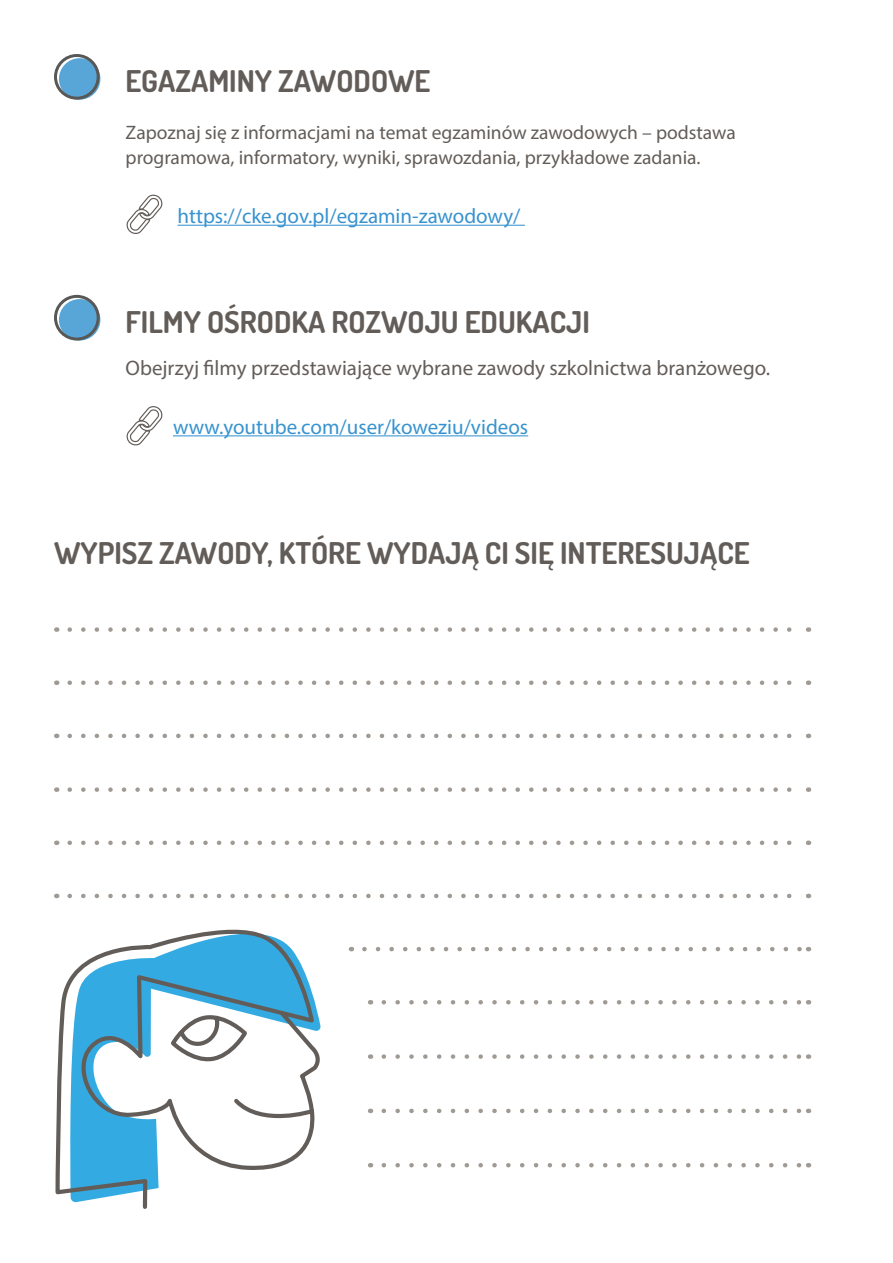
<style>
.page{position:relative;width:893px;height:1263px;background:#fff}
.page>*{position:absolute;margin:0;border:0;box-sizing:border-box;transform-origin:0 0}
.t1{font:700 30px "Dosis";color:#635d59}
.t2{font:21px "Myriad Pro";color:#3793d0}
.t3{font:21px "Myriad Pro";color:#635d59}
.t4{font:19.5px/25.5px "Myriad Pro";color:#635d59}
</style>
<div class="page">
<div style="left:59px;top:299px;width:41px;height:42px;background:#58a6d8;border-radius:50%"></div>
<div style="left:54px;top:295px;width:46px;height:46px;border:3px solid #585856;border-radius:50%"></div>
<svg style="left:126px;top:406px;width:37px;height:40px"></svg>
<hr style="left:173px;top:435px;width:355px;height:1px;background:#3793d0">
<hr style="left:178px;top:225px;width:347px;height:1px;background:#3793d0">
<div style="left:59px;top:58px;width:41px;height:42px;background:#58a6d8;border-radius:50%"></div>
<div style="left:54px;top:54px;width:46px;height:46px;border:3px solid #585856;border-radius:50%"></div>
<svg style="left:126px;top:194px;width:37px;height:40px"></svg>
<svg style="left:70px;top:627px;width:722px;height:5px"></svg>
<svg style="left:70px;top:787px;width:722px;height:5px"></svg>
<svg style="left:70px;top:680px;width:722px;height:5px"></svg>
<svg style="left:70px;top:840px;width:722px;height:5px"></svg>
<svg style="left:70px;top:734px;width:722px;height:4px"></svg>
<svg style="left:70px;top:894px;width:722px;height:4px"></svg>
<svg style="left:364px;top:947px;width:437px;height:4px"></svg>
<svg style="left:384px;top:1000px;width:417px;height:4px"></svg>
<svg style="left:384px;top:1054px;width:417px;height:5px"></svg>
<svg style="left:384px;top:1109px;width:417px;height:4px"></svg>
<svg style="left:384px;top:1163px;width:417px;height:4px"></svg>
<svg style="left:55px;top:929px;width:265px;height:280px"></svg>
<p class="t1" style="left:126px;top:62px;width:306px">EGAZAMINY ZAWODOWE</p>
<p class="t4" style="left:126px;top:119px;width:612px">Zapoznaj się z informacjami na temat egzaminów zawodowych – podstawa programowa, informatory, wyniki, sprawozdania, przykładowe zadania.</p>
<p class="t2" style="left:178px;top:203px;width:344px">https://cke.gov.pl/egzamin-zawodowy/</p>
<p class="t1" style="left:126px;top:303px;width:466px">FILMY OŚRODKA ROZWOJU EDUKACJI</p>
<p class="t3" style="left:126px;top:355px;width:646px">Obejrzyj filmy przedstawiające wybrane zawody szkolnictwa branżowego.</p>
<p class="t2" style="left:173px;top:414px;width:357px">www.youtube.com/user/koweziu/videos</p>
<p class="t1" style="left:54px;top:534px;width:697px">WYPISZ ZAWODY, KTÓRE WYDAJĄ CI SIĘ INTERESUJĄCE</p>
</div>
